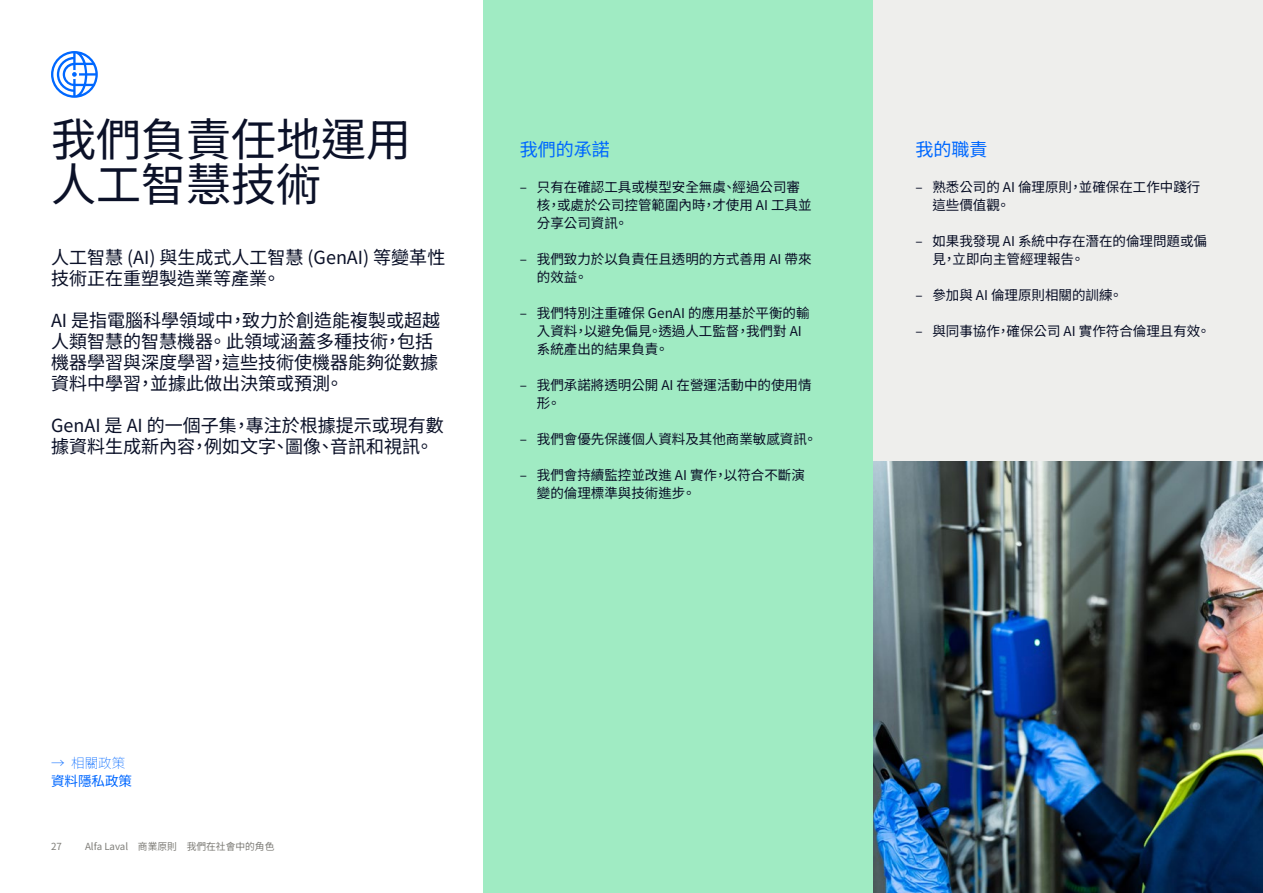
<style>
.page{position:relative;width:1263px;height:893px;background:#fff}
.page>*{position:absolute;margin:0;border:0;box-sizing:border-box;transform-origin:0 0}
.t1{font:45px/45px "Noto Sans TC";color:#0b1128}
.t2{font:18px/21px "Noto Sans TC";color:#0b1128}
.t3{font:18px "Noto Sans TC";color:#0068ff}
.t4{font:13.5px/18px "Noto Sans TC";color:#0b1128}
.t5{font:13.5px "Noto Sans TC";color:#0068ff}
.t6{font:700 13.5px "Noto Sans TC";color:#0068ff}
.t7{font:9.75px "Noto Sans TC";color:#7f7e79}
</style>
<div class="page">
<div style="left:483px;top:0;width:390px;height:893px;background:#a0ebc3"></div>
<div style="left:873px;top:0;width:390px;height:462px;background:#eeeeec"></div>
<img style="left:873px;top:462px;width:390px;height:431px">
<svg style="left:51px;top:51px;width:47px;height:47px"></svg>
<h1 class="t1" style="left:51px;top:118px;width:361px">我們負責任地運用人工智慧技術</h1>
<h2 class="t2" style="left:51px;top:247px;width:396px">人工智慧 (AI) 與生成式人工智慧 (GenAI) 等變革性技術正在重塑製造業等產業。</h2>
<h2 class="t2" style="left:51px;top:310px;width:391px">AI 是指電腦科學領域中，致力於創造能複製或超越人類智慧的智慧機器。 此領域涵蓋多種技術，包括機器學習與深度學習，這些技術使機器能夠從數據資料中學習，並據此做出決策或預測。</h2>
<h2 class="t2" style="left:51px;top:415px;width:394px">GenAI 是 AI 的一個子集，專注於根據提示或現有數據資料生成新內容，例如文字、圖像、音訊和視訊。</h2>
<h2 class="t3" style="left:520px;top:139px;width:91px">我們的承諾</h2>
<p class="t4" style="left:537px;top:178px;width:276px;text-indent:-17px">– 只有在確認工具或模型安全無虞、經過公司審核，或處於公司控管範圍內時，才使用 AI 工具並分享公司資訊。</p>
<p class="t4" style="left:537px;top:250px;width:276px;text-indent:-17px">– 我們致力於以負責任且透明的方式善用 AI 帶來的效益。</p>
<p class="t4" style="left:537px;top:304px;width:274px;text-indent:-17px">– 我們特別注重確保 GenAI 的應用基於平衡的輸入資料，以避免偏見。透過人工監督，我們對 AI系統產出的結果負責。</p>
<p class="t4" style="left:537px;top:376px;width:276px;text-indent:-17px">– 我們承諾將透明公開 AI 在營運活動中的使用情形。</p>
<p class="t4" style="left:520px;top:430px;width:299px">– 我們會優先保護個人資料及其他商業敏感資訊。</p>
<p class="t4" style="left:537px;top:466px;width:269px;text-indent:-17px">– 我們會持續監控並改進 AI 實作，以符合不斷演變的倫理標準與技術進步。</p>
<p class="t6" style="left:51px;top:755px;width:76px">→ 相關政策</p>
<p class="t5" style="left:51px;top:773px;width:82px">資料隱私政策</p>
<p class="t7" style="left:51px;top:841px;width:12px">27</p>
<p class="t7" style="left:85px;top:841px;width:191px">Alfa Laval 商業原則 我們在社會中的角色</p>
<h2 class="t3" style="left:915px;top:139px;width:73px">我的職責</h2>
<p class="t4" style="left:932px;top:178px;width:269px;text-indent:-17px">– 熟悉公司的 AI 倫理原則，並確保在工作中踐行這些價值觀。</p>
<p class="t4" style="left:932px;top:232px;width:276px;text-indent:-17px">– 如果我發現 AI 系統中存在潛在的倫理問題或偏見，立即向主管經理報告。</p>
<p class="t4" style="left:915px;top:286px;width:209px">– 參加與 AI 倫理原則相關的訓練。</p>
<p class="t4" style="left:915px;top:322px;width:297px">– 與同事協作，確保公司 AI 實作符合倫理且有效。</p>
</div>
